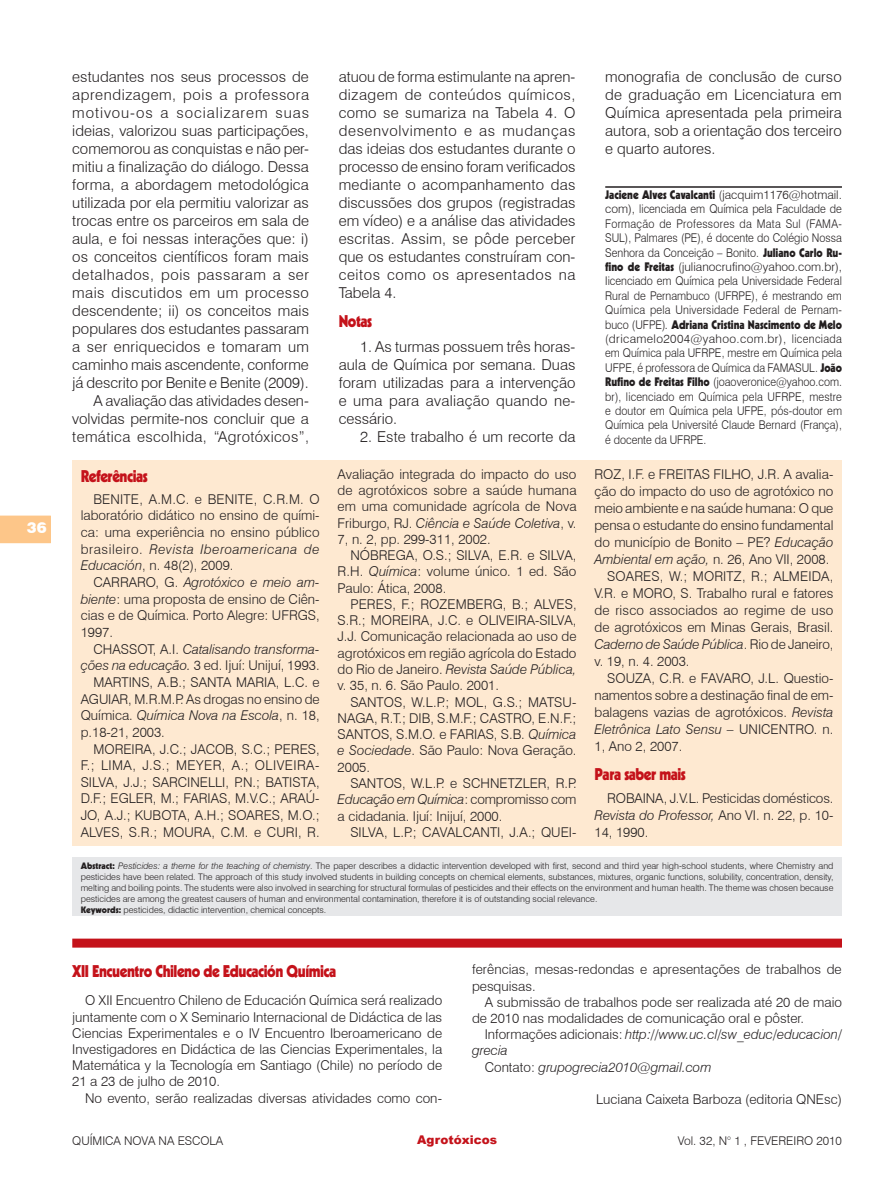
<style>
.page{position:relative;width:893px;height:1191px;background:#fff}
.page>*{position:absolute;margin:0;border:0;box-sizing:border-box;transform-origin:0 0}
.Seção{font:900 16.5px "Kabel";letter-spacing:-.03em;color:#c4121a;scale:.9 1}
.t1{font:300 15px/18px "Swiss 721 BT";color:#231f20;text-align:justify}
.t2{font:900 15px "Swiss 721 BT";color:#fff}
.Bibliografia{font:300 13.5px/16.2px "Swiss 721 BT";color:#231f20;text-align:justify}
.Bibliografia-2{font:italic 300 13.5px/16.6px "Swiss 721 BT";color:#231f20;text-align:right}
.Credito_Autor{font:300 12px/14.4px "Swiss 721 BT";color:#231f20;text-align:justify;scale:.9 1}
.Credito_Autor-2{font:300 12px "Swiss 721 BT";color:#231f20}
.t3{font:900 12px "Arial";color:#c4121a}
.Abstract{font:300 9px/10.8px "Swiss 721 BT";color:#231f20;text-align:justify}
.s1{font-family:"Kabel";font-weight:900}
.s2{font-style:italic}
.s3{font-style:normal}
</style>
<div class="page">
<svg style="left:0;top:515px;width:51px;height:28px"></svg>
<div style="left:72px;top:460px;width:770px;height:385px;background:#fee9d1"></div>
<div style="left:72px;top:857px;width:770px;height:59px;background:#e6e7e9"></div>
<hr style="left:605px;top:186px;width:237px;height:2px;background:#231f20">
<div style="left:72px;top:938px;width:770px;height:9px;background:#c4121a"></div>
<p class="t2" style="left:27px;top:518px;width:21px">36</p>
<p class="t1" style="left:72px;top:67px;width:238px">estudantes nos seus processos de aprendizagem, pois a professora motivou-os a socializarem suas ideias, valorizou suas participações, comemorou as conquistas e não per&shy;mitiu a finalização do diálogo. Dessa forma, a abordagem metodológica utilizada por ela permitiu valorizar as trocas entre os parceiros em sala de aula, e foi nessas interações que: i) os conceitos científicos foram mais detalhados, pois passaram a ser mais discutidos em um processo descendente; ii) os conceitos mais populares dos estudantes passaram a ser enriquecidos e tomaram um caminho mais ascendente, conforme já descrito por Benite e Benite (2009).</p>
<p class="t1" style="left:72px;top:391px;width:238px;text-indent:21px">A avaliação das atividades desen&shy;volvidas permite-nos concluir que a temática escolhida, “Agrotóxicos”,</p>
<p class="t1" style="left:339px;top:67px;width:238px">atuou de forma estimulante na apren&shy;dizagem de conteúdos químicos, como se sumariza na Tabela 4. O desenvolvimento e as mudanças das ideias dos estudantes durante o processo de ensino foram verificados mediante o acompanhamento das discussões dos grupos (registradas em vídeo) e a análise das atividades escritas. Assim, se pôde perceber que os estudantes construíram con&shy;ceitos como os apresentados na Tabela 4.</p>
<p class="Seção" style="left:339px;top:310px;width:39px">Notas</p>
<p class="t1" style="left:339px;top:337px;width:238px;text-indent:21px">1. As turmas possuem três horas&shy;aula de Química por semana. Duas foram utilizadas para a intervenção e uma para avaliação quando ne&shy;cessário.</p>
<p class="t1" style="left:360px;top:427px;width:217px">2. Este trabalho é um recorte da</p>
<p class="t1" style="left:605px;top:67px;width:238px">monografia de conclusão de curso de graduação em Licenciatura em Química apresentada pela primeira autora, sob a orientação dos terceiro e quarto autores.</p>
<p class="Credito_Autor" style="left:605px;top:187px;width:265px"><span class="s1">Jaciene Alves Cavalcanti</span> (jacquim1176@hotmail. com), licenciada em Química pela Faculdade de Formação de Professores da Mata Sul (FAMA-SUL), Palmares (PE), é docente do Colégio Nossa Senhora da Conceição – Bonito. <span class="s1">Juliano Carlo Ru&shy;fino de Freitas</span> (julianocrufino@yahoo.com.br), licenciado em Química pela Universidade Federal Rural de Pernambuco (UFRPE), é mestrando em Química pela Universidade Federal de Pernam&shy;buco (UFPE)<span class="s2">.</span> <span class="s1">Adriana Cristina Nascimento de Melo </span>(dricamelo2004@yahoo.com.br), licenciada em Química pala UFRPE, mestre em Química pela UFPE, é professora de Química da FAMASUL. <span class="s1">João Rufino de Freitas Filho</span> (joaoveronice@yahoo.com. br), licenciado em Química pela UFRPE, mestre e doutor em Química pela UFPE, pós-doutor em Química pela Université Claude Bernard (França), é docente da UFRPE.</p>
<p class="Bibliografia" style="left:595px;top:465px;width:240px;line-height:17px">ROZ, I.F. e FREITAS FILHO, J.R. A avalia&shy;ção do impacto do uso de agrotóxico no meio ambiente e na saúde humana: O que pensa o estudante do ensino fundamental do município de Bonito – PE? <span class="s2">Educação Ambiental em ação,</span> n. 26, Ano VII, 2008.</p>
<p class="Bibliografia" style="left:595px;top:567px;width:240px;line-height:17px;text-indent:13px">SOARES, W.; MORITZ, R.; ALMEIDA, V.R. e MORO, S. Trabalho rural e fatores de risco associados ao regime de uso de agrotóxicos em Minas Gerais, Brasil.<br><span class="s2">Caderno de Saúde Pública</span>. Rio de Janeiro, v. 19, n. 4. 2003.</p>
<p class="Bibliografia" style="left:595px;top:669px;width:240px;line-height:17px;text-indent:13px">SOUZA, C.R. e FAVARO, J.L. Questio&shy;namentos sobre a destinação final de em&shy;balagens vazias de agrotóxicos. <span class="s2">Revista Eletrônica Lato Sensu –</span> UNICENTRO. n.<br>1, Ano 2, 2007.</p>
<p class="Seção" style="left:595px;top:764px;width:103px">Para saber mais</p>
<p class="Bibliografia" style="left:595px;top:789px;width:240px;line-height:17px;text-indent:13px">ROBAINA, J.V.L. Pesticidas domésticos.<br><span class="s2">Revista do Professor,</span> Ano VI. n. 22, p. 10- 14, 1990.</p>
<p class="Abstract" style="left:81px;top:860px;width:754px"><span class="s1">Abstract:</span> <span class="s2">Pesticides: a theme for the teaching of chemistry</span>. The paper describes a didactic intervention developed with first, second and third year high-school students, where Chemistry and pesticides have been related. The approach of this study involved students in building concepts on chemical elements, substances, mixtures, organic functions, solubility, concentration, density, melting and boiling points. The students were also involved in searching for structural formulas of pesticides and their effects on the environment and human health. The theme was chosen because pesticides are among the greatest causers of human and environmental contamination, therefore it is of outstanding social relevance.</p>
<p class="Abstract" style="left:81px;top:904px;width:247px"><span class="s1">Keywords:</span> pesticides, didactic intervention, chemical concepts.</p>
<p class="Bibliografia" style="left:338px;top:466px;width:240px">Avaliação integrada do impacto do uso de agrotóxicos sobre a saúde humana em uma comunidade agrícola de Nova Friburgo, RJ. <span class="s2">Ciência e Saúde Coletiva</span>, v.<br>7, n. 2, pp. 299-311, 2002.</p>
<p class="Bibliografia" style="left:338px;top:547px;width:240px;text-indent:13px">NÓBREGA, O.S.; SILVA, E.R. e SILVA, R.H. <span class="s2">Química</span>: volume único. 1 ed. São Paulo: Ática, 2008.</p>
<p class="Bibliografia" style="left:338px;top:596px;width:240px;text-indent:13px">PERES, F.; ROZEMBERG, B.; ALVES, S.R.; MOREIRA, J.C. e OLIVEIRA-SILVA, J.J. Comunicação relacionada ao uso de agrotóxicos em região agrícola do Estado do Rio de Janeiro. <span class="s2">Revista Saúde Pública, </span>v. 35, n. 6. São Paulo. 2001.</p>
<p class="Bibliografia" style="left:338px;top:693px;width:240px;text-indent:13px">SANTOS, W.L.P.; MOL, G.S.; MATSU-NAGA, R.T.; DIB, S.M.F.; CASTRO, E.N.F.; SANTOS, S.M.O. e FARIAS, S.B. <span class="s2">Química e Sociedade</span>. São Paulo: Nova Geração.<br>2005.</p>
<p class="Bibliografia" style="left:338px;top:775px;width:240px;text-indent:13px">SANTOS, W.L.P. e SCHNETZLER, R.P.<br><span class="s2">Educação em Química</span>: compromisso com a cidadania. Ijuí: Inijuí, 2000.</p>
<p class="Bibliografia" style="left:350px;top:823px;width:228px">SILVA, L.P.; CAVALCANTI, J.A.; QUEI-</p>
<p class="Seção" style="left:81px;top:465px;width:76px">Referências</p>
<p class="Bibliografia" style="left:81px;top:490px;width:240px;line-height:16.6px;text-indent:13px">BENITE, A.M.C. e BENITE, C.R.M. O laboratório didático no ensino de quími&shy;ca: uma experiência no ensino público brasileiro. <span class="s2">Revista Iberoamericana de Educación</span>, n. 48(2), 2009.</p>
<p class="Bibliografia" style="left:81px;top:574px;width:240px;line-height:16.6px;text-indent:13px">CARRARO, G. <span class="s2">Agrotóxico e meio am&shy;biente</span>: uma proposta de ensino de Ciên&shy;cias e de Química. Porto Alegre: UFRGS, 1997.</p>
<p class="Bibliografia-2" style="left:81px;top:640px;width:240px"><span class="s3">CHASSOT, A.I.</span> Catalisando transforma&shy;ções na educação. <span class="s3">3 ed. Ijuí: Unijuí, 1993.</span></p>
<p class="Bibliografia" style="left:81px;top:673px;width:240px;line-height:16.6px;text-indent:13px">MARTINS, A.B.; SANTA MARIA, L.C. e AGUIAR, M.R.M.P. As drogas no ensino de Química. <span class="s2">Química Nova na Escola</span>, n. 18, p.18-21, 2003.</p>
<p class="Bibliografia" style="left:81px;top:740px;width:240px;line-height:16.6px;text-indent:13px">MOREIRA, J.C.; JACOB, S.C.; PERES, F.; LIMA, J.S.; MEYER, A.; OLIVEIRA-SILVA, J.J.; SARCINELLI, P.N.; BATISTA, D.F.; EGLER, M.; FARIAS, M.V.C.; ARAÚ-JO, A.J.; KUBOTA, A.H.; SOARES, M.O.; ALVES, S.R.; MOURA, C.M. e CURI, R.</p>
<p class="Seção" style="left:72px;top:961px;width:295px">XII Encuentro Chileno de Educación Química</p>
<p class="Bibliografia" style="left:72px;top:992px;width:371px;text-indent:13px">O XII Encuentro Chileno de Educación Química será realizado juntamente com o X Seminario Internacional de Didáctica de las Ciencias Experimentales e o IV Encuentro Iberoamericano de Investigadores en Didáctica de las Ciencias Experimentales, la Matemática y la Tecnología em Santiago (Chile) no período de 21 a 23 de julho de 2010.</p>
<p class="Bibliografia" style="left:85px;top:1089px;width:359px">No evento, serão realizadas diversas atividades como con-</p>
<p class="Bibliografia" style="left:472px;top:961px;width:371px">ferências, mesas-redondas e apresentações de trabalhos de pesquisas.</p>
<p class="Bibliografia" style="left:472px;top:993px;width:371px;text-indent:13px">A submissão de trabalhos pode ser realizada até 20 de maio de 2010 nas modalidades de comunicação oral e pôster.</p>
<p class="Bibliografia-2" style="left:472px;top:1026px;width:371px;line-height:16.2px;text-align:left;text-indent:13px"><span class="s3">Informações adicionais:</span> http://www.uc.cl/sw_educ/educacion/ grecia</p>
<p class="Bibliografia-2" style="left:485px;top:1058px;width:228px"><span class="s3">Contato:</span> grupogrecia2010@gmail.com</p>
<p class="Bibliografia" style="left:596px;top:1091px;width:247px">Luciana Caixeta Barboza (editoria QNEsc)</p>
<p class="Credito_Autor-2" style="left:72px;top:1133px;width:152px">QUÍMICA NOVA NA ESCOLA</p>
<p class="t3" style="left:417px;top:1131px;width:81px">Agrotóxicos</p>
<p class="Credito_Autor-2" style="left:678px;top:1133px;width:166px">Vol. 32, N° 1 , FEVEREIRO 2010</p>
</div>
